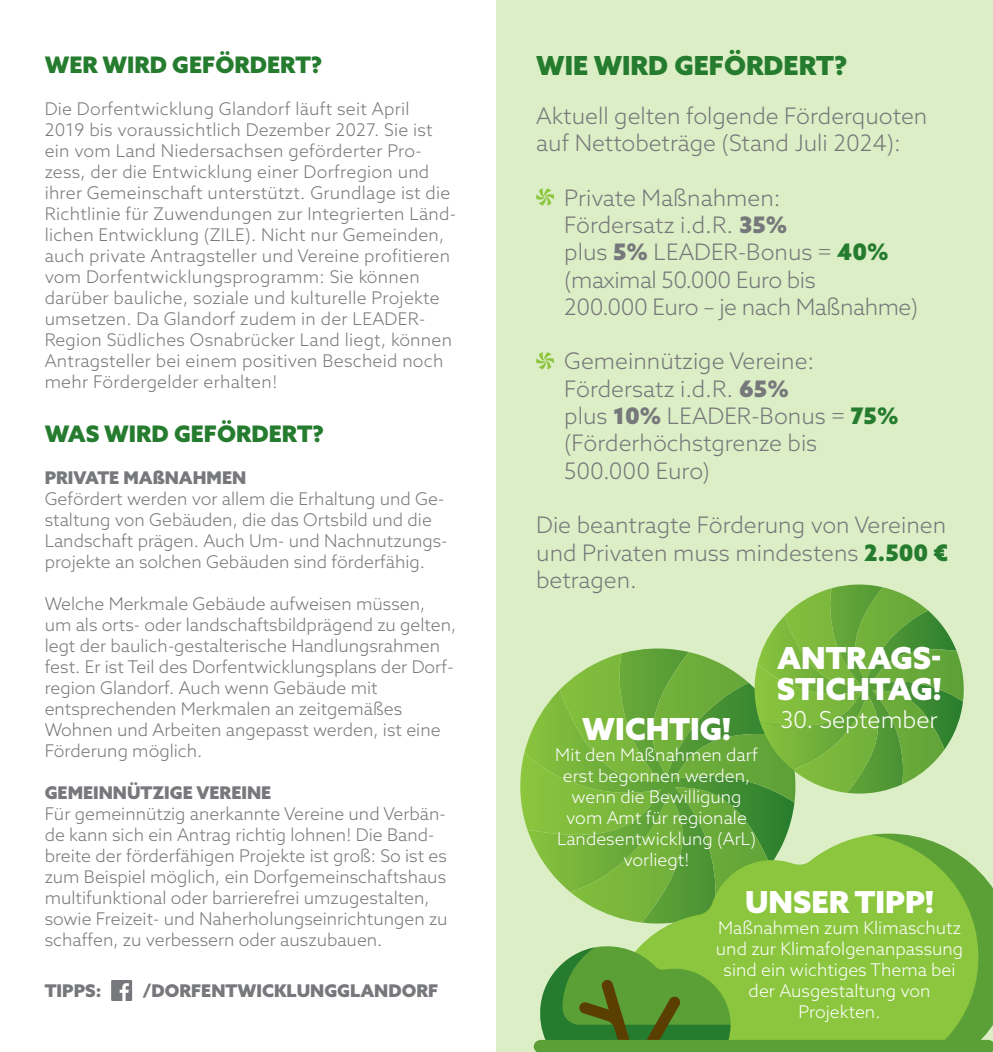
<style>
.page{position:relative;width:993px;height:1052px;background:#fff}
.page>*{position:absolute;margin:0;border:0;box-sizing:border-box;transform-origin:0 0}
.t1{font:900 30.28px/31.5px "Azo Sans";color:#fff}
.t2{font:900 26.25px "Azo Sans";color:#257c2e}
.t3{font:300 23.28px "Azo Sans";color:#fff}
.t4{font:300 22.75px/27.3px "Azo Sans";color:#76787b}
.t5{font:300 22.75px/27.3px "Azo Sans";letter-spacing:-.02em;color:#76787b}
.t6{font:900 22.75px "Azo Sans";color:#257c2e}
.t7{font:300 17.5px/21px "Azo Sans";color:#76787b}
.t8{font:300 17.5px/21px "Azo Sans";color:#fff;text-align:center}
.t9{font:900 17.5px "Azo Sans";color:#76787b}
.s1{font-weight:900}
.s2{font-weight:900;color:#257c2e}
</style>
<div class="page">
<div style="left:496px;top:0;width:496px;height:1052px;background:#dceec5"></div>
<svg style="left:536px;top:188px;width:18px;height:18px"></svg>
<svg style="left:536px;top:352px;width:18px;height:17px"></svg>
<div style="left:111px;top:980px;width:21px;height:21px;background:#76787b"></div>
<svg style="left:120px;top:983px;width:9px;height:18px"></svg>
<svg style="left:520px;top:584px;width:472px;height:468px"></svg>
<h3 class="t6" style="left:45px;top:49px;width:279px">WER WIRD GEFÖRDERT?</h3>
<p class="t7" style="left:45px;top:98px;width:413px">Die Dorfentwicklung Glandorf läuft seit April<br>2019 bis voraussichtlich Dezember 2027. Sie ist ein vom Land Niedersachsen geförderter Pro&shy;zess, der die Entwicklung einer Dorfregion und ihrer Gemeinschaft unterstützt. Grundlage ist die Richtlinie für Zuwendungen zur Integrierten Länd&shy;lichen Entwicklung (ZILE). Nicht nur Gemeinden, auch private Antragsteller und Vereine profitieren vom Dorfentwicklungsprogramm: Sie können darüber bauliche, soziale und kulturelle Projekte umsetzen. Da Glandorf zudem in der LEADER-Region Südliches Osnabrücker Land liegt, können Antragsteller bei einem positiven Bescheid noch mehr Fördergelder erhalten!</p>
<h3 class="t6" style="left:45px;top:419px;width:280px">WAS WIRD GEFÖRDERT?</h3>
<p class="t9" style="left:45px;top:466px;width:203px">PRIVATE MAßNAHMEN</p>
<p class="t7" style="left:45px;top:488px;width:404px">Gefördert werden vor allem die Erhaltung und Ge&shy;staltung von Gebäuden, die das Ortsbild und die Landschaft prägen. Auch Um- und Nachnutzungs&shy;projekte an solchen Gebäuden sind förderfähig.</p>
<p class="t7" style="left:45px;top:593px;width:413px">Welche Merkmale Gebäude aufweisen müssen, um als orts- oder landschaftsbildprägend zu gelten, legt der baulich-gestalterische Handlungsrahmen fest. Er ist Teil des Dorfentwicklungsplans der Dorf&shy;region Glandorf. Auch wenn Gebäude mit entsprechenden Merkmalen an zeitgemäßes Wohnen und Arbeiten angepasst werden, ist eine Förderung möglich.</p>
<p class="t9" style="left:45px;top:781px;width:228px">GEMEINNÜTZIGE VEREINE</p>
<p class="t7" style="left:45px;top:803px;width:404px">Für gemeinnützig anerkannte Vereine und Verbän&shy;de kann sich ein Antrag richtig lohnen! Die Band&shy;breite der förderfähigen Projekte ist groß: So ist es zum Beispiel möglich, ein Dorfgemeinschaftshaus multifunktional oder barrierefrei umzugestalten, sowie Freizeit- und Naherholungseinrichtungen zu schaffen, zu verbessern oder auszubauen.</p>
<p class="t9" style="left:45px;top:979px;width:58px">TIPPS:</p>
<p class="t9" style="left:143px;top:979px;width:296px">/DORFENTWICKLUNGGLANDORF</p>
<h2 class="t2" style="left:536px;top:48px;width:312px">WIE WIRD GEFÖRDERT?</h2>
<h3 class="t4" style="left:536px;top:102px;width:392px">Aktuell gelten folgende Förderquoten auf Nettobeträge (Stand Juli 2024):</h3>
<h3 class="t5" style="left:564px;top:184px;width:355px">Private Maßnahmen:<br>Fördersatz i.d.R. <span class="s1">35%<br></span>plus <span class="s1">5%</span> LEADER-Bonus = <span class="s2">40% </span>(maximal 50.000 Euro bis<br>200.000 Euro – je nach Maßnahme)</h3>
<h3 class="t4" style="left:564px;top:347px;width:335px">Gemeinnützige Vereine:<br>Fördersatz i.d.R. <span class="s1">65%<br></span>plus <span class="s1">10%</span> LEADER-Bonus = <span class="s2">75% </span>(Förderhöchstgrenze bis<br>500.000 Euro)</h3>
<h3 class="t4" style="left:536px;top:511px;width:413px;text-align:justify">Die beantragte Förderung von Vereinen und Privaten muss mindestens <span class="s2">2.500 € </span>betragen.</h3>
<h1 class="t1" style="left:582px;top:712px;width:150px">WICHTIG!</h1>
<p class="t8" style="left:555px;top:743px;width:204px">Mit den Maßnahmen darf erst begonnen werden, wenn die Bewilligung vom Amt für regionale<br>Landesentwicklung (ArL) vorliegt!</p>
<h1 class="t1" style="left:776px;top:641px;width:166px">ANTRAGS-<br>STICHTAG!</h1>
<h3 class="t3" style="left:780px;top:705px;width:159px">30. September</h3>
<h1 class="t1" style="left:745px;top:885px;width:190px">UNSER TIPP!</h1>
<p class="t8" style="left:715px;top:916px;width:249px">Maßnahmen zum Klimaschutz und zur Klimafolgenanpassung sind ein wichtiges Thema bei der Ausgestaltung von<br>Projekten.</p>
</div>
